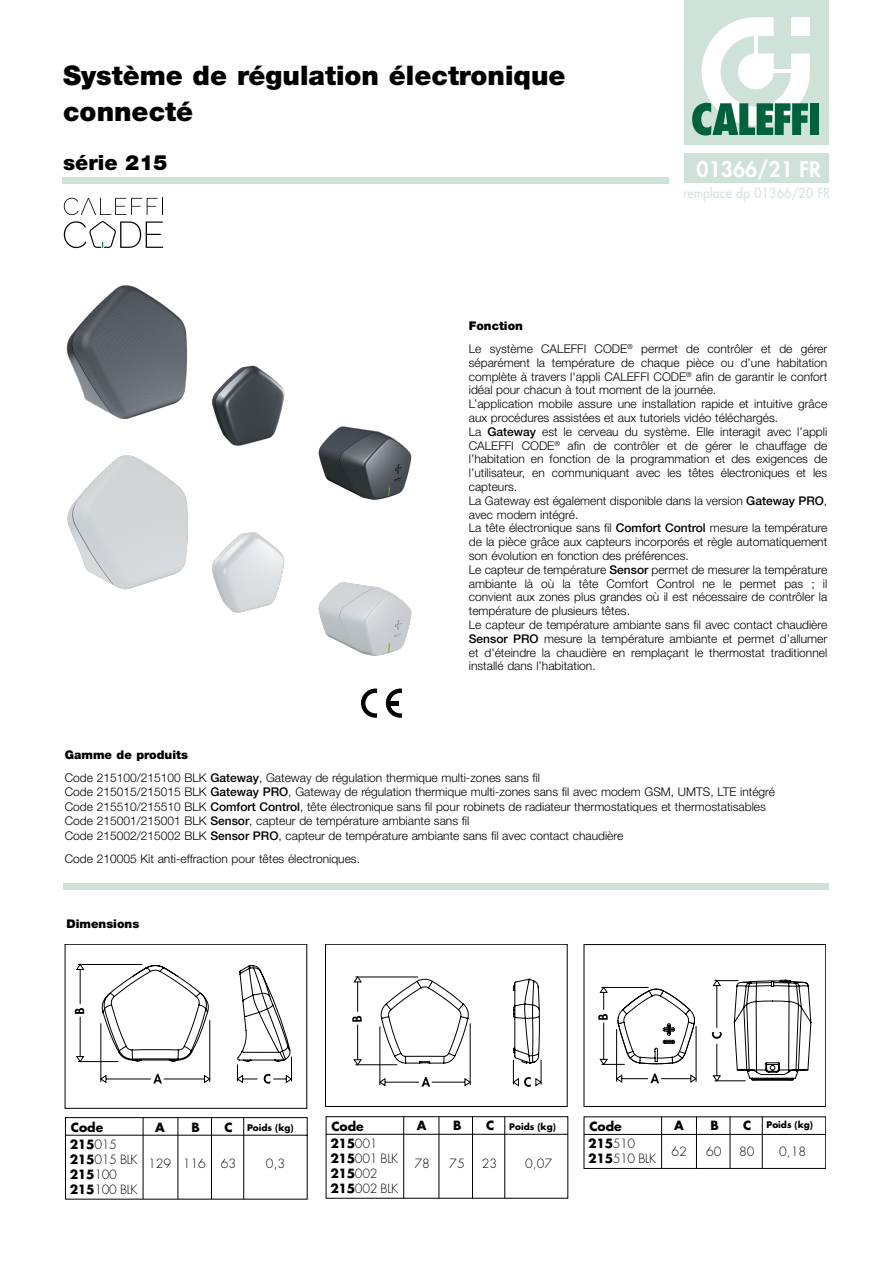
<style>
.page{position:relative;width:893px;height:1263px;background:#fff}
.page>*{position:absolute;margin:0;border:0;box-sizing:border-box;transform-origin:0 0}
.Normale{font:900 27px/36px "Helvetica Neue LT Std";color:#000}
.Normale-2{font:800 21px "Futura Std";color:#fff}
.Normale-3{font:900 21px "Helvetica Neue LT Std";color:#000}
.Normale-4{font:13.5px "Futura Std";color:#cfe2d8;scale:.9 1}
.t1{font:300 12.45px/14.9px "Futura Std";letter-spacing:-.025em;color:#000}
.t2{font:700 12.45px/17.1px "Futura Std";color:#000}
.Normale-5{font:300 12px/13.8px "Helvetica Neue LT Std";color:#000;text-align:justify}
.Normale-6{font:900 12px "Helvetica Neue LT Std";color:#000}
.t3{font:700 8.85px "Futura Std";color:#000}
.s1{font-weight:500}
.s2{font-weight:300}
.s3{font-weight:700}
.s4{font-size:12.45px}
</style>
<div class="page">
<div style="left:685px;top:153px;width:144px;height:30px;background:#cfe2d8"></div>
<div style="left:685px;top:0;width:144px;height:145px;background:#cfe2d8"></div>
<svg style="left:692px;top:17px;width:118px;height:119px"></svg>
<div style="left:810px;top:103px;width:8px;height:32px;background:#00613e"></div>
<div style="left:64px;top:883px;width:765px;height:7px;background:#cfe2d8"></div>
<div style="left:62px;top:178px;width:607px;height:6px;background:#cfe2d8"></div>
<img style="left:212px;top:365px;width:65px;height:81px">
<img style="left:218px;top:532px;width:59px;height:81px">
<img style="left:67px;top:285px;width:120px;height:134px">
<img style="left:67px;top:436px;width:151px;height:154px">
<img style="left:277px;top:382px;width:135px;height:118px">
<img style="left:277px;top:549px;width:135px;height:107px">
<div style="left:65px;top:944px;width:242px;height:164px;border:1px solid #000"></div>
<svg style="left:75px;top:964px;width:217px;height:120px"></svg>
<svg style="left:584px;top:944px;width:242px;height:225px"></svg>
<svg style="left:326px;top:976px;width:485px;height:223px"></svg>
<hr style="left:403px;top:1117px;width:1px;height:81px;background:#000">
<svg style="left:65px;top:1117px;width:243px;height:82px"></svg>
<hr style="left:143px;top:1117px;width:1px;height:82px;background:#000">
<hr style="left:178px;top:1118px;width:1px;height:81px;background:#000">
<hr style="left:243px;top:1117px;width:1px;height:82px;background:#000">
<hr style="left:211px;top:1117px;width:1px;height:82px;background:#000">
<hr style="left:439px;top:1117px;width:1px;height:81px;background:#000">
<hr style="left:504px;top:1117px;width:1px;height:81px;background:#000">
<hr style="left:472px;top:1117px;width:1px;height:81px;background:#000">
<hr style="left:696px;top:1117px;width:1px;height:51px;background:#000">
<hr style="left:762px;top:1117px;width:1px;height:51px;background:#000">
<hr style="left:730px;top:1117px;width:1px;height:51px;background:#000">
<svg style="left:64px;top:198px;width:99px;height:17px"></svg>
<svg style="left:64px;top:221px;width:99px;height:27px"></svg>
<svg style="left:361px;top:688px;width:16px;height:30px"></svg>
<svg style="left:386px;top:688px;width:16px;height:30px"></svg>
<hr style="left:387px;top:701px;width:12px;height:4px;background:#000">
<p class="Normale" style="left:63px;top:57px;width:504px">Système de régulation électronique connecté</p>
<p class="Normale-3" style="left:63px;top:150px;width:106px">série 215</p>
<p class="Normale-2" style="left:697px;top:156px;width:126px">01366/21 FR</p>
<p class="Normale-4" style="left:683px;top:185px;width:164px">remplace dp 01366/20 FR</p>
<p class="Normale-6" style="left:469px;top:319px;width:56px">Fonction</p>
<p class="Normale-5" style="left:469px;top:342px;width:360px">Le système CALEFFI CODE<sup>®</sup> permet de contrôler et de gérer séparément la température de chaque pièce ou d’une habitation complète à travers l'appli CALEFFI CODE<sup>®</sup> afin de garantir le confort idéal pour chacun à tout moment de la journée.</p>
<p class="Normale-5" style="left:469px;top:397px;width:360px">L’application mobile assure une installation rapide et intuitive grâce aux procédures assistées et aux tutoriels vidéo téléchargés.</p>
<p class="Normale-5" style="left:469px;top:424px;width:360px">La <span class="s1">Gateway</span> est le cerveau du système. Elle interagit avec l’appli CALEFFI CODE<sup>®</sup> afin de contrôler et de gérer le chauffage de l’habitation en fonction de la programmation et des exigences de l’utilisateur, en communiquant avec les têtes électroniques et les capteurs.</p>
<p class="Normale-5" style="left:469px;top:493px;width:360px">La Gateway est également disponible dans la version <span class="s1">Gateway PRO</span>, avec modem intégré.</p>
<p class="Normale-5" style="left:469px;top:521px;width:360px">La tête électronique sans fil <span class="s1">Comfort Control</span> mesure la température de la pièce grâce aux capteurs incorporés et règle automatiquement son évolution en fonction des préférences.</p>
<p class="Normale-5" style="left:469px;top:562px;width:360px">Le capteur de température <span class="s1">Sensor</span> permet de mesurer la température ambiante là où la tête Comfort Control ne le permet pas ; il convient aux zones plus grandes où il est nécessaire de contrôler la température de plusieurs têtes.</p>
<p class="Normale-5" style="left:469px;top:618px;width:360px">Le capteur de température ambiante sans fil avec contact chaudière <span class="s1">Sensor PRO</span> mesure la température ambiante et permet d’allumer et d'éteindre la chaudière en remplaçant le thermostat traditionnel installé dans l’habitation.</p>
<p class="Normale-6" style="left:65px;top:747px;width:125px">Gamme de produits</p>
<p class="Normale-5" style="left:65px;top:770px;width:477px">Code 215100/215100 BLK <span class="s1">Gateway</span>, Gateway de régulation thermique multi-zones sans fil</p>
<p class="Normale-5" style="left:65px;top:785px;width:712px">Code 215015/215015 BLK <span class="s1">Gateway PRO</span>, Gateway de régulation thermique multi-zones sans fil avec modem GSM, UMTS, LTE intégré</p>
<p class="Normale-5" style="left:65px;top:799px;width:702px">Code 215510/215510 BLK <span class="s1">Comfort Control</span>, tête électronique sans fil pour robinets de radiateur thermostatiques et thermostatisables</p>
<p class="Normale-5" style="left:65px;top:814px;width:406px">Code 215001/215001 BLK <span class="s1">Sensor</span>, capteur de température ambiante sans fil</p>
<p class="Normale-5" style="left:65px;top:828px;width:560px">Code 215002/215002 BLK <span class="s1">Sensor PRO</span>, capteur de température ambiante sans fil avec contact chaudière</p>
<p class="Normale-5" style="left:65px;top:851px;width:297px">Code 210005 Kit anti-effraction pour têtes électroniques.</p>
<p class="Normale-6" style="left:66px;top:917px;width:74px">Dimensions</p>
<p class="t2" style="left:70px;top:1118px;width:49px">Code<br>215<span class="s2">015</span></p>
<p class="t1" style="left:70px;top:1152px;width:69px"><span class="s3">215</span>015 BLK<br><span class="s3">215</span>100<br><span class="s3">215</span>100 BLK</p>
<p class="t2" style="left:155px;top:1118px;width:11px">A</p>
<p class="t2" style="left:192px;top:1118px;width:10px">B</p>
<p class="t3" style="left:224px;top:1122px;width:71px"><span class="s4">C</span> Poids (kg)</p>
<p class="t2" style="left:417px;top:1116px;width:11px">A</p>
<p class="t2" style="left:453px;top:1116px;width:10px">B</p>
<p class="t3" style="left:486px;top:1120px;width:71px"><span class="s4">C</span> Poids (kg)</p>
<p class="t2" style="left:674px;top:1116px;width:11px">A</p>
<p class="t2" style="left:710px;top:1116px;width:10px">B</p>
<p class="t3" style="left:743px;top:1119px;width:71px"><span class="s4">C</span> Poids (kg)</p>
<p class="t1" style="left:266px;top:1157px;width:21px">0,3</p>
<p class="t1" style="left:525px;top:1157px;width:28px">0,07</p>
<p class="t2" style="left:330px;top:1117px;width:49px">Code<br>215<span class="s2">001</span></p>
<p class="t1" style="left:330px;top:1151px;width:69px"><span class="s3">215</span>001 BLK<br><span class="s3">215</span>002<br><span class="s3">215</span>002 BLK</p>
<p class="t2" style="left:588px;top:1118px;width:49px">Code<br>215<span class="s2">510</span></p>
<p class="t1" style="left:588px;top:1151px;width:69px"><span class="s3">215</span>510 BLK</p>
<p class="t1" style="left:671px;top:1144px;width:17px">62</p>
<p class="t1" style="left:706px;top:1144px;width:17px">60</p>
<p class="t1" style="left:739px;top:1144px;width:17px">80</p>
<p class="t1" style="left:779px;top:1144px;width:28px">0,18</p>
<p class="t1" style="left:415px;top:1157px;width:17px">78</p>
<p class="t1" style="left:449px;top:1157px;width:17px">75</p>
<p class="t1" style="left:482px;top:1157px;width:17px">23</p>
<p class="t1" style="left:148px;top:1157px;width:89px">129 116 63</p>
</div>
